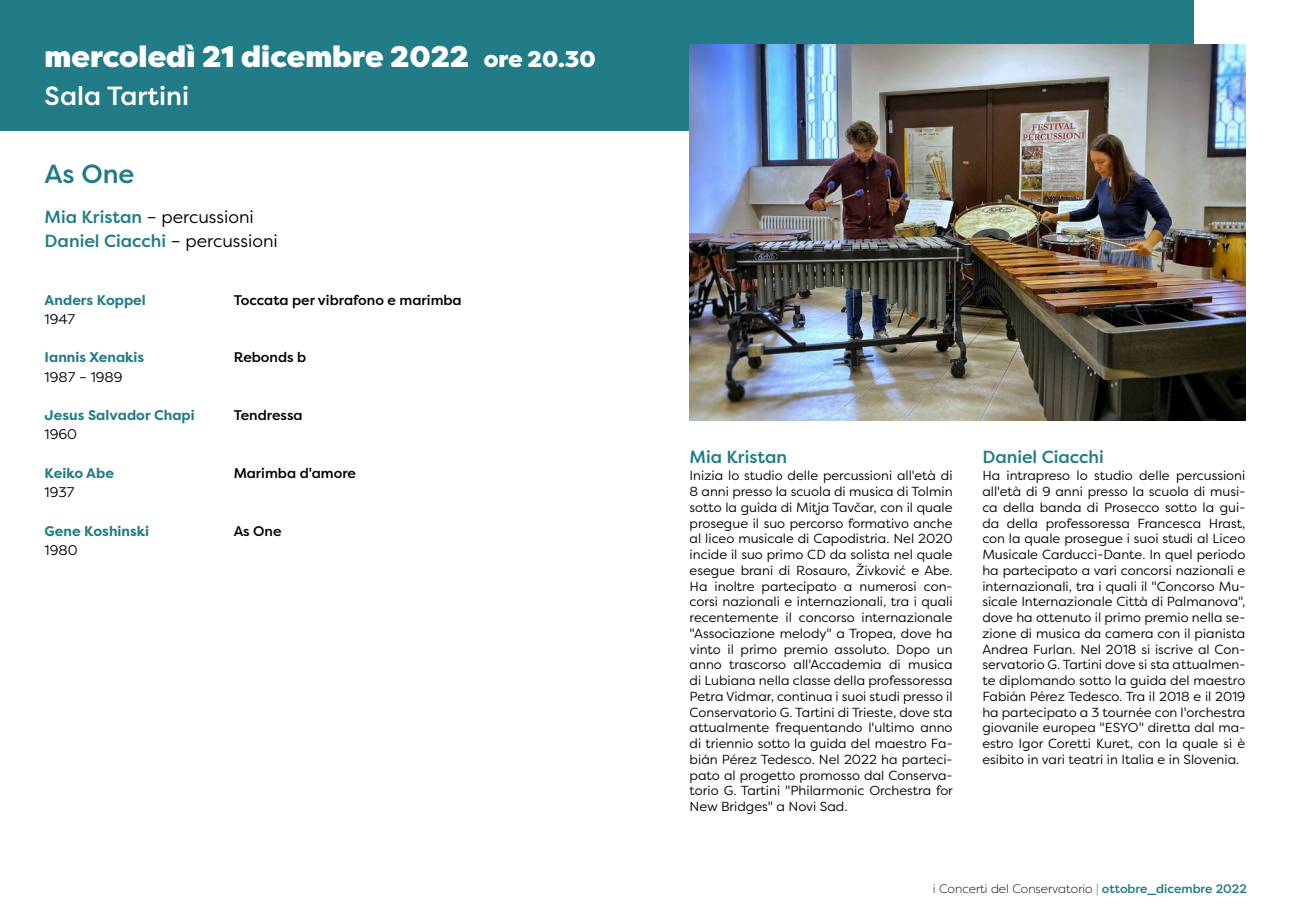
<style>
.page{position:relative;width:1290px;height:918px;background:#fff}
.page>*{position:absolute;margin:0;border:0;box-sizing:border-box;transform-origin:0 0}
.t1{font:900 29.75px "Filson Pro";color:#fff}
.t2{font:500 26.25px "Filson Pro";color:#fff}
.t3{font:500 26.25px "Filson Pro";color:#217c87}
.t4{font:17.5px/24.2px "Filson Pro";color:#000}
.t5{font:500 17.5px "Filson Pro";color:#217c87}
.t6{font:700 14px "Filson Pro";color:#217c87}
.t7{font:500 14px "Filson Pro";color:#000}
.t8{font:14px "Filson Pro";color:#000}
.t9{font:13.12px/15.8px "Filson Pro";color:#000;text-align:justify}
.t10{font:300 12.25px "Filson Pro";color:#000}
.s1{font-size:22.75px}
.s2{font-weight:500;color:#217c87}
.s3{color:#217c87}
</style>
<div class="page">
<div style="left:0;top:0;width:1193px;height:130px;background:#217c87"></div>
<img style="left:690px;top:45px;width:555px;height:375px">
<h1 class="t1" style="left:45px;top:38px;width:552px">mercoledì 21 dicembre 2022 <span class="s1">ore 20.30</span></h1>
<h2 class="t2" style="left:45px;top:78px;width:146px">Sala Tartini</h2>
<h2 class="t3" style="left:45px;top:155px;width:91px">As One</h2>
<h3 class="t4" style="left:45px;top:204px;width:235px"><span class="s2">Mia Kristan</span> – percussioni<br><span class="s2">Daniel Ciacchi</span> – percussioni</h3>
<p class="t6" style="left:45px;top:291px;width:103px">Anders Koppel</p>
<p class="t7" style="left:234px;top:290px;width:230px">Toccata per vibrafono e marimba</p>
<p class="t8" style="left:45px;top:310px;width:32px">1947</p>
<p class="t6" style="left:45px;top:349px;width:101px">Iannis Xenakis</p>
<p class="t7" style="left:234px;top:348px;width:74px">Rebonds b</p>
<p class="t8" style="left:45px;top:367px;width:79px">1987 – 1989</p>
<p class="t6" style="left:45px;top:406px;width:152px">Jesus Salvador Chapi</p>
<p class="t7" style="left:234px;top:405px;width:70px">Tendressa</p>
<p class="t8" style="left:45px;top:425px;width:34px">1960</p>
<p class="t6" style="left:45px;top:464px;width:71px">Keiko Abe</p>
<p class="t7" style="left:234px;top:463px;width:124px">Marimba d'amore</p>
<p class="t8" style="left:45px;top:483px;width:31px">1937</p>
<p class="t6" style="left:45px;top:522px;width:106px">Gene Koshinski</p>
<p class="t7" style="left:234px;top:521px;width:49px">As One</p>
<p class="t8" style="left:45px;top:541px;width:34px">1980</p>
<h3 class="t5" style="left:690px;top:445px;width:99px">Mia Kristan</h3>
<h3 class="t5" style="left:982px;top:445px;width:123px">Daniel Ciacchi</h3>
<p class="t9" style="left:690px;top:467px;width:265px">Inizia lo studio delle percussioni all'età di 8 anni presso la scuola di musica di Tolmin sotto la guida di Mitja Tavčar, con il quale prosegue il suo percorso formativo anche al liceo musicale di Capodistria. Nel 2020 incide il suo primo CD da solista nel quale esegue brani di Rosauro, Živković e Abe.<br>Ha inoltre partecipato a numerosi con&shy;corsi nazionali e internazionali, tra i quali recentemente il concorso internazionale "Associazione melody" a Tropea, dove ha vinto il primo premio assoluto. Dopo un anno trascorso all'Accademia di musica di Lubiana nella classe della professoressa Petra Vidmar, continua i suoi studi presso il Conservatorio G. Tartini di Trieste, dove sta attualmente frequentando l'ultimo anno di triennio sotto la guida del maestro Fa&shy;bián Pérez Tedesco. Nel 2022 ha parteci&shy;pato al progetto promosso dal Conserva&shy;torio G. Tartini "Philarmonic Orchestra for New Bridges" a Novi Sad.</p>
<p class="t9" style="left:982px;top:467px;width:264px">Ha intrapreso lo studio delle percussioni all'età di 9 anni presso la scuola di musi&shy;ca della banda di Prosecco sotto la gui&shy;da della professoressa Francesca Hrast, con la quale prosegue i suoi studi al Liceo Musicale Carducci-Dante. In quel periodo ha partecipato a vari concorsi nazionali e internazionali, tra i quali il "Concorso Mu&shy;sicale Internazionale Città di Palmanova", dove ha ottenuto il primo premio nella se&shy;zione di musica da camera con il pianista Andrea Furlan. Nel 2018 si iscrive al Con&shy;servatorio G. Tartini dove si sta attualmen&shy;te diplomando sotto la guida del maestro Fabián Pérez Tedesco. Tra il 2018 e il 2019 ha partecipato a 3 tournée con l'orchestra giovanile europea "ESYO" diretta dal ma&shy;estro Igor Coretti Kuret, con la quale si è esibito in vari teatri in Italia e in Slovenia.</p>
<p class="t10" style="left:933px;top:881px;width:316px">i Concerti del Conservatorio <span class="s3">|</span> <span class="s2">ottobre_dicembre 2022</span></p>
</div>
